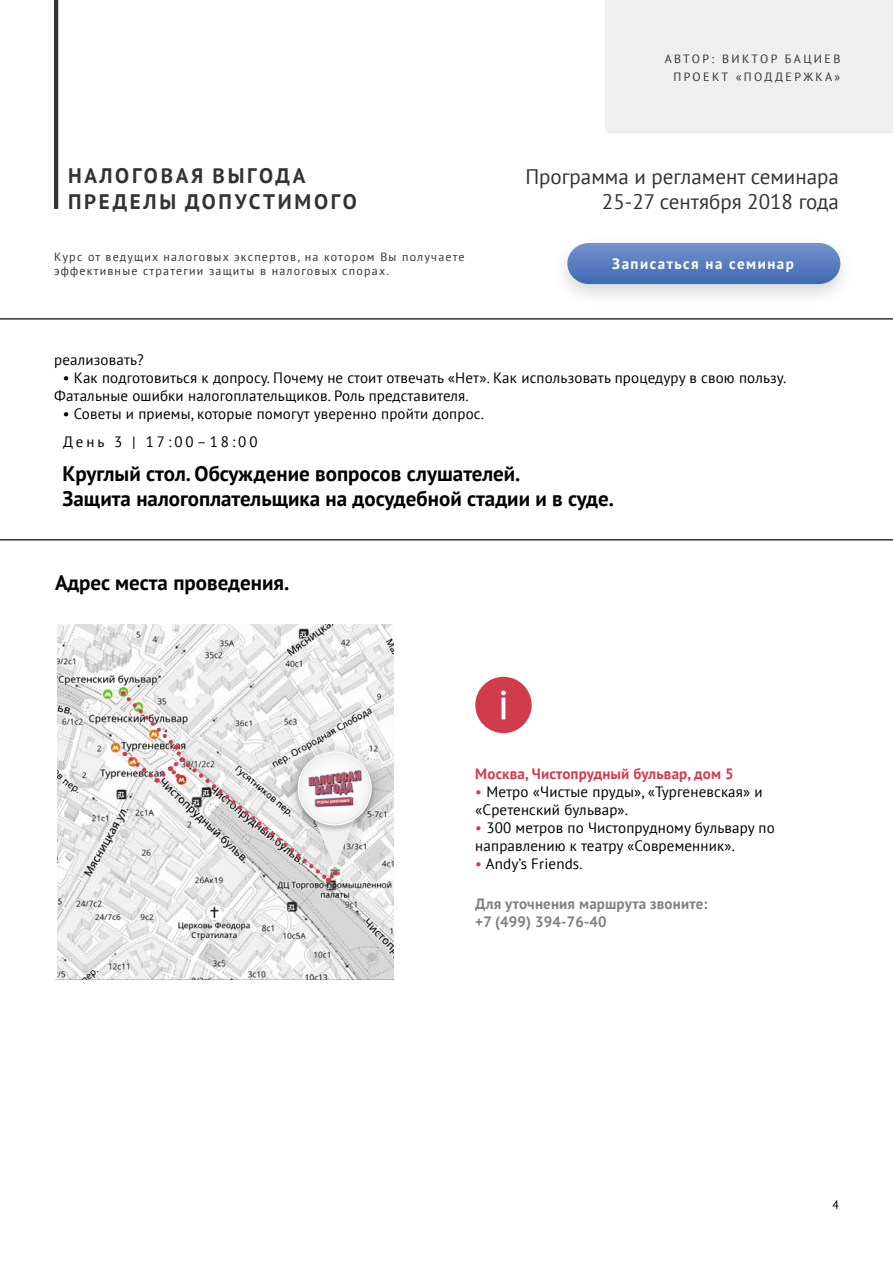
<style>
.page{position:relative;width:893px;height:1263px;background:#fff}
.page>*{position:absolute;margin:0;border:0;box-sizing:border-box;transform-origin:0 0}
.t1{font:700 21px/25.2px "PT Sans";color:#000}
.t2{font:21px/25.2px "PT Sans";color:#333;text-align:right}
.t3{font:700 21px/25.2px "PT Sans";letter-spacing:.13em;color:#333}
.t4{font:15px/18px "PT Sans";letter-spacing:.01em;color:#000}
.t5{font:700 15px/18px "PT Sans";letter-spacing:.01em;color:#000}
.t6{font:700 15px "PT Sans";letter-spacing:.01em;color:#d13c4d}
.t7{font:700 15px "PT Sans";letter-spacing:.1em;color:#fff}
.t8{font:15px "PT Sans";letter-spacing:.2em;color:#000}
.t9{font:12px/14.4px "PT Sans";letter-spacing:.1em;color:#333}
.t10{font:12px/18px "PT Sans";letter-spacing:.2em;color:#333;text-align:right}
.t11{font:12px "PT Sans";color:#000}
.s1{color:#d13c4d}
</style>
<div class="page">
<div style="left:605px;top:0;width:288px;height:133px;background:#efefef"></div>
<hr style="left:0;top:318px;width:893px;height:2px;background:#333">
<div style="left:551px;top:234px;width:306px;height:75px;background:#000;opacity:.15"></div>
<svg style="left:567px;top:243px;width:273px;height:41px;background:#5f81c0"></svg>
<hr style="left:54px;top:0;width:4px;height:209px;background:#333">
<img style="left:57px;top:624px;width:337px;height:355px">
<img style="left:273px;top:730px;width:121px;height:159px">
<img style="left:372px;top:750px;width:5px;height:83px">
<svg style="left:123px;top:691px;width:249px;height:192px"></svg>
<img style="left:297px;top:762px;width:75px;height:53px">
<div style="left:475px;top:677px;width:57px;height:56px;background:#d13c4d;border-radius:50%"></div>
<svg style="left:501px;top:690px;width:5px;height:29px"></svg>
<hr style="left:0;top:539px;width:893px;height:1px;background:#333">
<h1 class="t3" style="left:68px;top:163px;width:290px">НАЛОГОВАЯ ВЫГОДА<br>ПРЕДЕЛЫ ДОПУСТИМОГО</h1>
<p class="t9" style="left:54px;top:249px;width:412px">Курс от ведущих налоговых экспертов, на котором Вы получаете эффективные стратегии защиты в налоговых спорах.</p>
<p class="t10" style="left:665px;top:50px;width:177px">АВТОР: ВИКТОР БАЦИЕВ<br>ПРОЕКТ «ПОДДЕРЖКА»</p>
<h1 class="t2" style="left:525px;top:163px;width:315px">Программа и регламент семинара<br>25-27 сентября 2018 года</h1>
<p class="t7" style="left:612px;top:254px;width:183px">Записаться на семинар</p>
<p class="t4" style="left:54px;top:350px;width:91px">реализовать?</p>
<p class="t4" style="left:54px;top:368px;width:734px;text-indent:9px">• Как подготовиться к допросу. Почему не стоит отвечать «Нет». Как использовать процедуру в свою пользу.<br>Фатальные ошибки налогоплательщиков. Роль представителя.</p>
<p class="t4" style="left:63px;top:404px;width:423px">• Советы и приемы, которые помогут уверенно пройти допрос.</p>
<p class="t8" style="left:63px;top:432px;width:196px">День 3 | 17:00–18:00</p>
<h1 class="t1" style="left:63px;top:460px;width:553px">Круглый стол. Обсуждение вопросов слушателей.<br>Защита налогоплательщика на досудебной стадии и в суде.</h1>
<h1 class="t1" style="left:55px;top:570px;width:235px">Адрес места проведения.</h1>
<p class="t6" style="left:475px;top:763px;width:260px">Москва, Чистопрудный бульвар, дом 5</p>
<p class="t4" style="left:475px;top:782px;width:289px"><span class="s1">•</span> Метро «Чистые пруды», «Тургеневская» и «Сретенский бульвар».</p>
<p class="t4" style="left:475px;top:818px;width:301px"><span class="s1">•</span> 300 метров по Чистопрудному бульвару по направлению к театру «Современник».</p>
<p class="t4" style="left:475px;top:854px;width:109px"><span class="s1">•</span> Andy’s Friends.</p>
<p class="t5" style="left:475px;top:894px;width:234px">Для уточнения маршрута звоните: +7 (499) 394-76-40</p>
<p class="t11" style="left:832px;top:1197px;width:8px">4</p>
</div>
